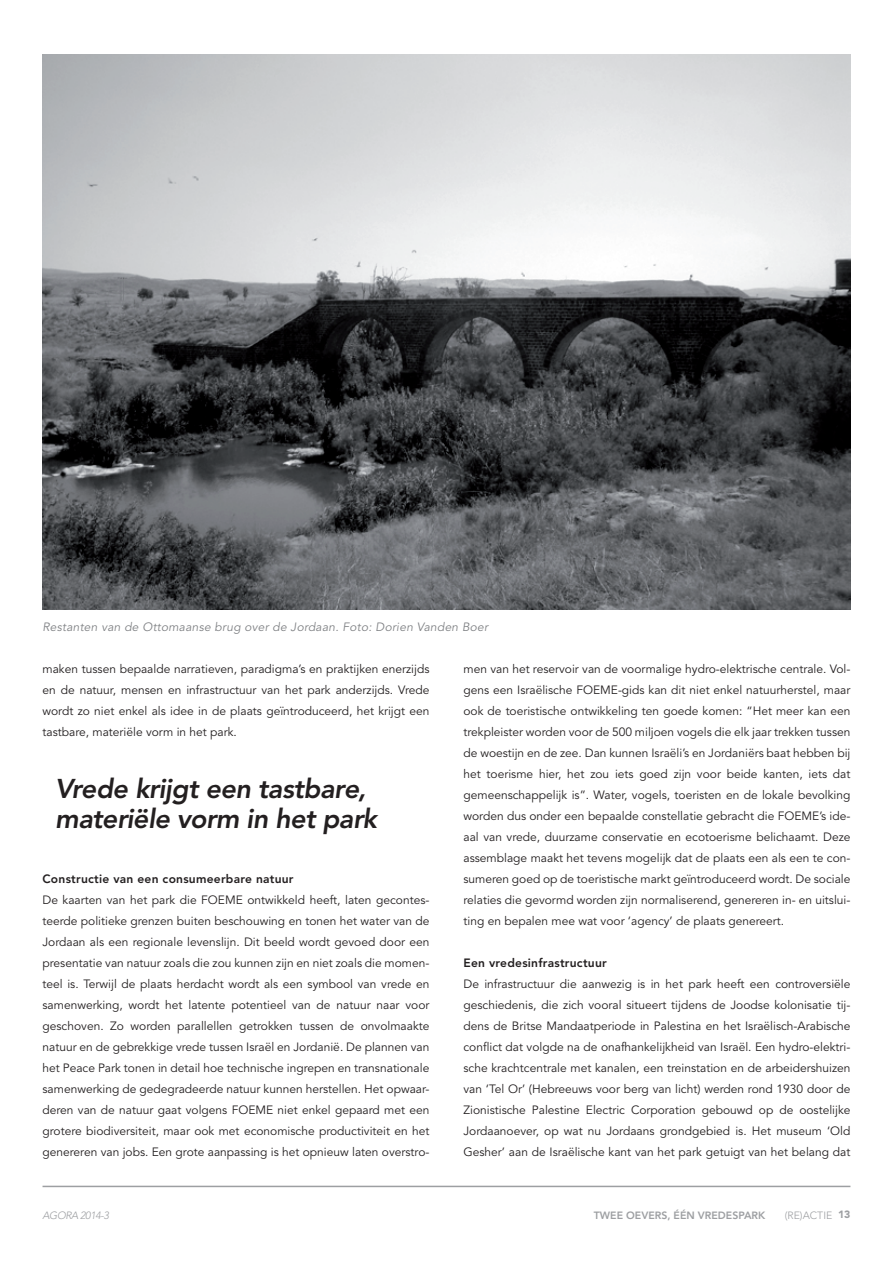
<style>
.page{position:relative;width:893px;height:1263px;background:#fff}
.page>*{position:absolute;margin:0;border:0;box-sizing:border-box;transform-origin:0 0}
.t1{font:italic 800 27px/30px "Avenir LT Std";letter-spacing:-.02em;color:#231f20}
.t2{font:12px/21px "Avenir LT Std";color:#231f20;text-align:justify}
.t3{font:italic 12px "Avenir LT Std";letter-spacing:.02em;color:#808285}
.t4{font:800 12px "Avenir LT Std";letter-spacing:.02em;color:#231f20}
.t5{font:800 10.5px "Avenir LT Std";color:#9d9fa2}
.t6{font:italic 300 10.5px "Avenir LT Std";letter-spacing:-.04em;color:#9d9fa2}
.t7{font:300 10.5px "Avenir LT Std";color:#9d9fa2}
.s1{font-weight:900}
</style>
<div class="page">
<img style="left:43px;top:54px;width:807px;height:556px">
<hr style="left:43px;top:1186px;width:807px;height:1px;background:#9d9fa2">
<p class="t3" style="left:43px;top:619px;width:447px">Restanten van de Ottomaanse brug over de Jordaan. Foto: Dorien Vanden Boer</p>
<p class="t2" style="left:43px;top:658px;width:388px">maken tussen bepaalde narratieven, paradigma’s en praktijken enerzijds en de natuur, mensen en infrastructuur van het park anderzijds. Vrede wordt zo niet enkel als idee in de plaats geïntroduceerd, het krijgt een tastbare, materiële vorm in het park.</p>
<h1 class="t1" style="left:55px;top:773px;width:323px">Vrede krijgt een tastbare, materiële vorm in het park</h1>
<p class="t4" style="left:43px;top:871px;width:253px">Constructie van een consumeerbare natuur</p>
<p class="t2" style="left:43px;top:889px;width:388px">De kaarten van het park die FOEME ontwikkeld heeft, laten gecontes&shy;teerde politieke grenzen buiten beschouwing en tonen het water van de Jordaan als een regionale levenslijn. Dit beeld wordt gevoed door een presentatie van natuur zoals die zou kunnen zijn en niet zoals die momen&shy;teel is. Terwijl de plaats herdacht wordt als een symbool van vrede en samenwerking, wordt het latente potentieel van de natuur naar voor geschoven. Zo worden parallellen getrokken tussen de onvolmaakte natuur en de gebrekkige vrede tussen Israël en Jordanië. De plannen van het Peace Park tonen in detail hoe technische ingrepen en transnationale samenwerking de gedegradeerde natuur kunnen herstellen. Het opwaar&shy;deren van de natuur gaat volgens FOEME niet enkel gepaard met een grotere biodiversiteit, maar ook met economische productiviteit en het genereren van jobs. Een grote aanpassing is het opnieuw laten overstro-</p>
<p class="t2" style="left:463px;top:658px;width:388px">men van het reservoir van de voormalige hydro-elektrische centrale. Vol&shy;gens een Israëlische FOEME-gids kan dit niet enkel natuurherstel, maar ook de toeristische ontwikkeling ten goede komen: “Het meer kan een trekpleister worden voor de 500 miljoen vogels die elk jaar trekken tussen de woestijn en de zee. Dan kunnen Israëli’s en Jordaniërs baat hebben bij het toerisme hier, het zou iets goed zijn voor beide kanten, iets dat gemeenschappelijk is”. Water, vogels, toeristen en de lokale bevolking worden dus onder een bepaalde constellatie gebracht die FOEME’s ide&shy;aal van vrede, duurzame conservatie en ecotoerisme belichaamt. Deze assemblage maakt het tevens mogelijk dat de plaats een als een te con&shy;sumeren goed op de toeristische markt geïntroduceerd wordt. De sociale relaties die gevormd worden zijn normaliserend, genereren in- en uitslui&shy;ting en bepalen mee wat voor ‘agency’ de plaats genereert.</p>
<p class="t4" style="left:463px;top:955px;width:145px">Een vredesinfrastructuur</p>
<p class="t2" style="left:463px;top:973px;width:388px">De infrastructuur die aanwezig is in het park heeft een controversiële geschiedenis, die zich vooral situeert tijdens de Joodse kolonisatie tij&shy;dens de Britse Mandaatperiode in Palestina en het Israëlisch-Arabische conflict dat volgde na de onafhankelijkheid van Israël. Een hydro-elektri&shy;sche krachtcentrale met kanalen, een treinstation en de arbeidershuizen van ‘Tel Or’ (Hebreeuws voor berg van licht) werden rond 1930 door de Zionistische Palestine Electric Corporation gebouwd op de oostelijke Jordaanoever, op wat nu Jordaans grondgebied is. Het museum ‘Old Gesher’ aan de Israëlische kant van het park getuigt van het belang dat</p>
<p class="t6" style="left:43px;top:1209px;width:68px">AGORA 2014-3</p>
<p class="t5" style="left:594px;top:1209px;width:9px">Twee</p>
<p class="t5" style="left:626px;top:1209px;width:8px">oevers</p>
<p class="t5" style="left:667px;top:1209px;width:39px">, één vre</p>
<p class="t5" style="left:718px;top:1209px;width:16px">despar</p>
<p class="t5" style="left:758px;top:1209px;width:9px">k</p>
<p class="t7" style="left:785px;top:1209px;width:67px">(RE)ACTIE <span class="s1">13</span></p>
</div>
